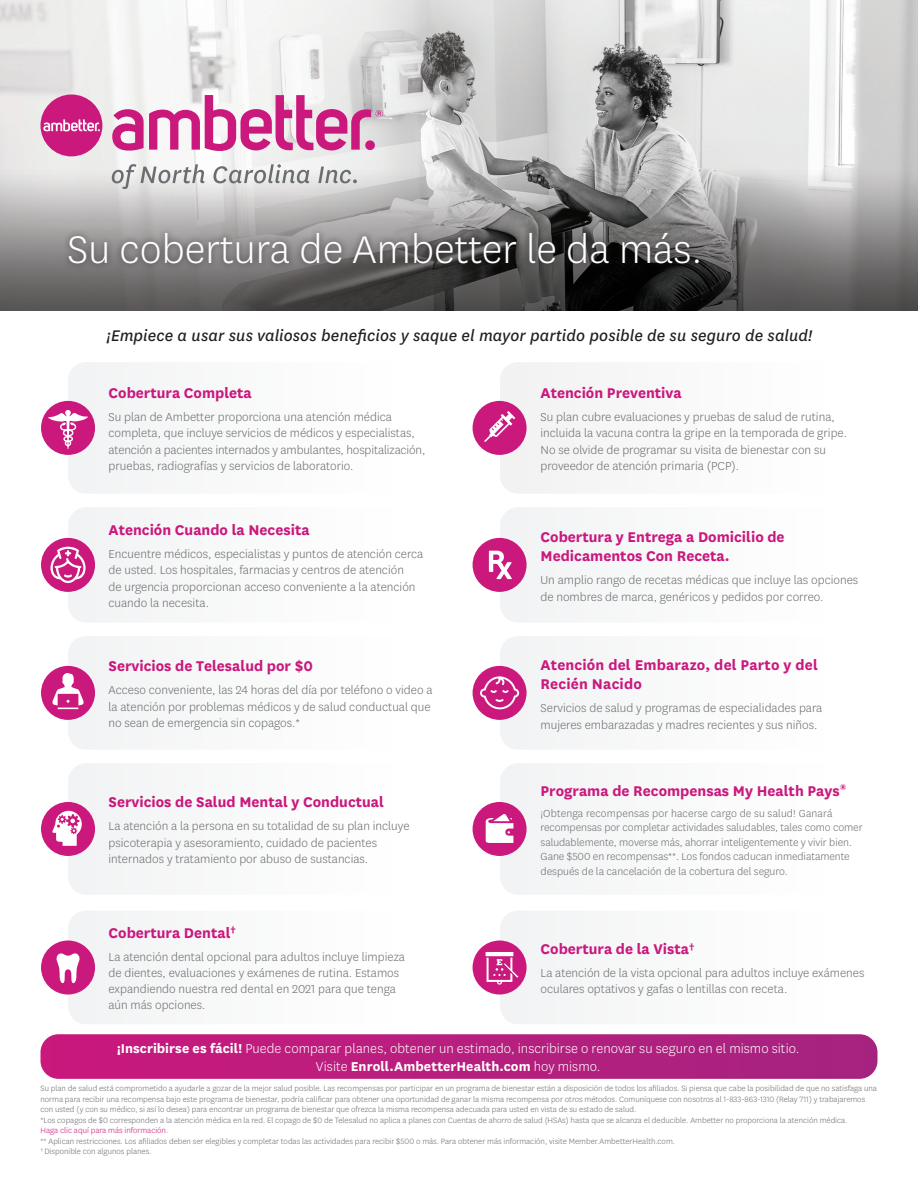
<style>
.page{position:relative;width:918px;height:1188px;background:#fff}
.page>*{position:absolute;margin:0;border:0;box-sizing:border-box;transform-origin:0 0}
.t1{font:300 45px "Centene Sans";color:#fff}
.t2{font:italic 18px "Centene Sans";letter-spacing:.005em;color:#231f20}
.t3{font:700 16.5px/19.8px "Centene Sans";color:#ca187d}
.t4{font:300 15px/18px "Centene Sans";letter-spacing:.005em;color:#fff;text-align:center}
.t5{font:300 13.5px/16.2px "Centene Sans";color:#6c6d70}
.t6{font:300 12px/14.4px "Centene Sans";letter-spacing:-.005em;color:#6c6d70}
.t7{font:300 9px/10.5px "Centene Sans";color:#6c6d70}
.t8{font:300 9px "Centene Sans";color:#cb177d}
.s1{font-weight:700}
.s2{color:#6d6e71}
</style>
<div class="page">
<img style="left:0;top:0;width:918px;height:310px">
<div style="left:62px;top:226px;width:644px;height:45px;background:#231f20;opacity:.75"></div>
<div style="left:68px;top:362px;width:378px;height:132px;background:#f9fafa;border-radius:18px"></div>
<div style="left:41px;top:401px;width:54px;height:54px;background:#ca187d;border-radius:50%"></div>
<svg style="left:48px;top:410px;width:40px;height:39px"></svg>
<div style="left:68px;top:507px;width:378px;height:116px;background:#f9fafa;border-radius:18px"></div>
<div style="left:41px;top:538px;width:54px;height:54px;background:#ca187d;border-radius:50%"></div>
<svg style="left:50px;top:547px;width:36px;height:36px"></svg>
<div style="left:68px;top:636px;width:378px;height:114px;background:#f9fafa;border-radius:18px"></div>
<div style="left:41px;top:666px;width:54px;height:54px;background:#ca187d;border-radius:50%"></div>
<svg style="left:52px;top:673px;width:32px;height:36px"></svg>
<div style="left:68px;top:763px;width:378px;height:132px;background:#f9fafa;border-radius:18px"></div>
<div style="left:41px;top:802px;width:54px;height:54px;background:#ca187d;border-radius:50%"></div>
<svg style="left:52px;top:811px;width:30px;height:35px"></svg>
<div style="left:68px;top:911px;width:378px;height:113px;background:#f9fafa;border-radius:18px"></div>
<div style="left:41px;top:941px;width:54px;height:54px;background:#ca187d;border-radius:50%"></div>
<svg style="left:56px;top:953px;width:24px;height:31px"></svg>
<div style="left:500px;top:362px;width:378px;height:132px;background:#f9f9f9;border-radius:18px"></div>
<div style="left:473px;top:401px;width:54px;height:54px;background:#ca187d;border-radius:50%"></div>
<svg style="left:484px;top:411px;width:31px;height:31px"></svg>
<div style="left:500px;top:507px;width:378px;height:116px;background:#f9fafa;border-radius:18px"></div>
<div style="left:473px;top:538px;width:54px;height:54px;background:#ca187d;border-radius:50%"></div>
<svg style="left:489px;top:551px;width:23px;height:28px"></svg>
<div style="left:500px;top:636px;width:378px;height:114px;background:#f9fafa;border-radius:18px"></div>
<div style="left:473px;top:666px;width:54px;height:54px;background:#ca187d;border-radius:50%"></div>
<svg style="left:480px;top:676px;width:39px;height:33px"></svg>
<div style="left:500px;top:763px;width:378px;height:132px;background:#f9fafa;border-radius:18px"></div>
<div style="left:473px;top:802px;width:54px;height:54px;background:#ca187d;border-radius:50%"></div>
<svg style="left:486px;top:814px;width:27px;height:29px"></svg>
<div style="left:500px;top:911px;width:378px;height:113px;background:#f9fafa;border-radius:18px"></div>
<div style="left:473px;top:941px;width:54px;height:54px;background:#ca187d;border-radius:50%"></div>
<svg style="left:486px;top:952px;width:32px;height:33px"></svg>
<svg style="left:40px;top:1034px;width:838px;height:45px;background:#b82280"></svg>
<div style="left:40px;top:94px;width:62px;height:62px;background:#ca187d;border-radius:50%"></div>
<svg style="left:43px;top:119px;width:57px;height:13px"></svg>
<svg style="left:112px;top:95px;width:271px;height:59px"></svg>
<svg style="left:112px;top:164px;width:92px;height:25px"></svg>
<svg style="left:214px;top:164px;width:95px;height:19px"></svg>
<svg style="left:318px;top:167px;width:39px;height:16px"></svg>
<h1 class="t1" style="left:68px;top:221px;width:637px">Su cobertura de Ambetter le da más.</h1>
<p class="t2" style="left:107px;top:324px;width:707px">¡Empiece a usar sus valiosos beneficios y saque el mayor partido posible de su seguro de salud!</p>
<h2 class="t3" style="left:109px;top:382px;width:145px">Cobertura Completa</h2>
<p class="t5" style="left:109px;top:409px;width:318px">Su plan de Ambetter proporciona una atención médica completa, que incluye servicios de médicos y especialistas, atención a pacientes internados y ambulantes, hospitalización, pruebas, radiografías y servicios de laboratorio.</p>
<h2 class="t3" style="left:109px;top:519px;width:203px">Atención Cuando la Necesita</h2>
<p class="t5" style="left:109px;top:546px;width:316px">Encuentre médicos, especialistas y puntos de atención cerca de usted. Los hospitales, farmacias y centros de atención<br>de urgencia proporcionan acceso conveniente a la atención cuando la necesita.</p>
<h2 class="t3" style="left:109px;top:655px;width:206px">Servicios de Telesalud por $0</h2>
<p class="t5" style="left:109px;top:682px;width:325px">Acceso conveniente, las 24 horas del día por teléfono o video a la atención por problemas médicos y de salud conductual que no sean de emergencia sin copagos.*</p>
<h2 class="t3" style="left:109px;top:791px;width:277px">Servicios de Salud Mental y Conductual</h2>
<p class="t5" style="left:109px;top:818px;width:303px">La atención a la persona en su totalidad de su plan incluye psicoterapia y asesoramiento, cuidado de pacientes internados y tratamiento por abuso de sustancias.</p>
<h2 class="t3" style="left:109px;top:922px;width:129px">Cobertura Dental<sup>†</sup></h2>
<p class="t5" style="left:109px;top:948px;width:298px">La atención dental opcional para adultos incluye limpieza de dientes, evaluaciones y exámenes de rutina. Estamos expandiendo nuestra red dental en 2021 para que tenga aún más opciones.</p>
<h2 class="t3" style="left:541px;top:382px;width:143px">Atención Preventiva</h2>
<p class="t5" style="left:541px;top:409px;width:308px">Su plan cubre evaluaciones y pruebas de salud de rutina, incluida la vacuna contra la gripe en la temporada de gripe.<br>No se olvide de programar su visita de bienestar con su proveedor de atención primaria (PCP).</p>
<h2 class="t3" style="left:541px;top:525px;width:246px">Cobertura y Entrega a Domicilio de<br>Medicamentos Con Receta.</h2>
<p class="t5" style="left:541px;top:572px;width:319px">Un amplio rango de recetas médicas que incluye las opciones de nombres de marca, genéricos y pedidos por correo.</p>
<h2 class="t3" style="left:541px;top:653px;width:279px">Atención del Embarazo, del Parto y del<br>Recién Nacido</h2>
<p class="t5" style="left:541px;top:700px;width:283px">Servicios de salud y programas de especialidades para mujeres embarazadas y madres recientes y sus niños.</p>
<h2 class="t3" style="left:541px;top:780px;width:308px">Programa de Recompensas My Health Pays<sup>®</sup></h2>
<p class="t6" style="left:541px;top:806px;width:324px">¡Obtenga recompensas por hacerse cargo de su salud! Ganará recompensas por completar actividades saludables, tales como comer saludablemente, moverse más, ahorrar inteligentemente y vivir bien.<br>Gane $500 en recompensas**. Los fondos caducan inmediatamente después de la cancelación de la cobertura del seguro.</p>
<h2 class="t3" style="left:541px;top:938px;width:156px">Cobertura de la Vista<sup>†</sup></h2>
<p class="t5" style="left:541px;top:964px;width:326px">La atención de la vista opcional para adultos incluye exámenes oculares optativos y gafas o lentillas con receta.</p>
<p class="t4" style="left:117px;top:1039px;width:684px"><span class="s1">¡Inscribirse es fácil!</span> Puede comparar planes, obtener un estimado, inscribirse o renovar su seguro en el mismo sitio.<br>Visite <span class="s1">Enroll.AmbetterHealth.com</span> hoy mismo.</p>
<p class="t7" style="left:40px;top:1083px;width:838px">Su plan de salud está comprometido a ayudarle a gozar de la mejor salud posible. Las recompensas por participar en un programa de bienestar están a disposición de todos los afiliados. Si piensa que cabe la posibilidad de que no satisfaga una norma para recibir una recompensa bajo este programa de bienestar, podría calificar para obtener una oportunidad de ganar la misma recompensa por otros métodos. Comuníquese con nosotros al 1-833-863-1310 (Relay 711) y trabajaremos con usted (y con su médico, si así lo desea) para encontrar un programa de bienestar que ofrezca la misma recompensa adecuada para usted en vista de su estado de salud.</p>
<p class="t7" style="left:40px;top:1114px;width:809px">*Los copagos de $0 corresponden a la atención médica en la red. El copago de $0 de Telesalud no aplica a planes con Cuentas de ahorro de salud (HSAs) hasta que se alcanza el deducible. Ambetter no proporciona la atención médica.</p>
<p class="t8" style="left:40px;top:1125px;width:129px">Haga clic aquí para más información<span class="s2">.</span></p>
<p class="t7" style="left:40px;top:1135px;width:636px">** Aplican restricciones. Los afiliados deben ser elegibles y completar todas las actividades para recibir $500 o más. Para obtener más información, visite Member.AmbetterHealth.com.</p>
<p class="t7" style="left:40px;top:1146px;width:113px"><sup>†</sup> Disponible con algunos planes.</p>
</div>
